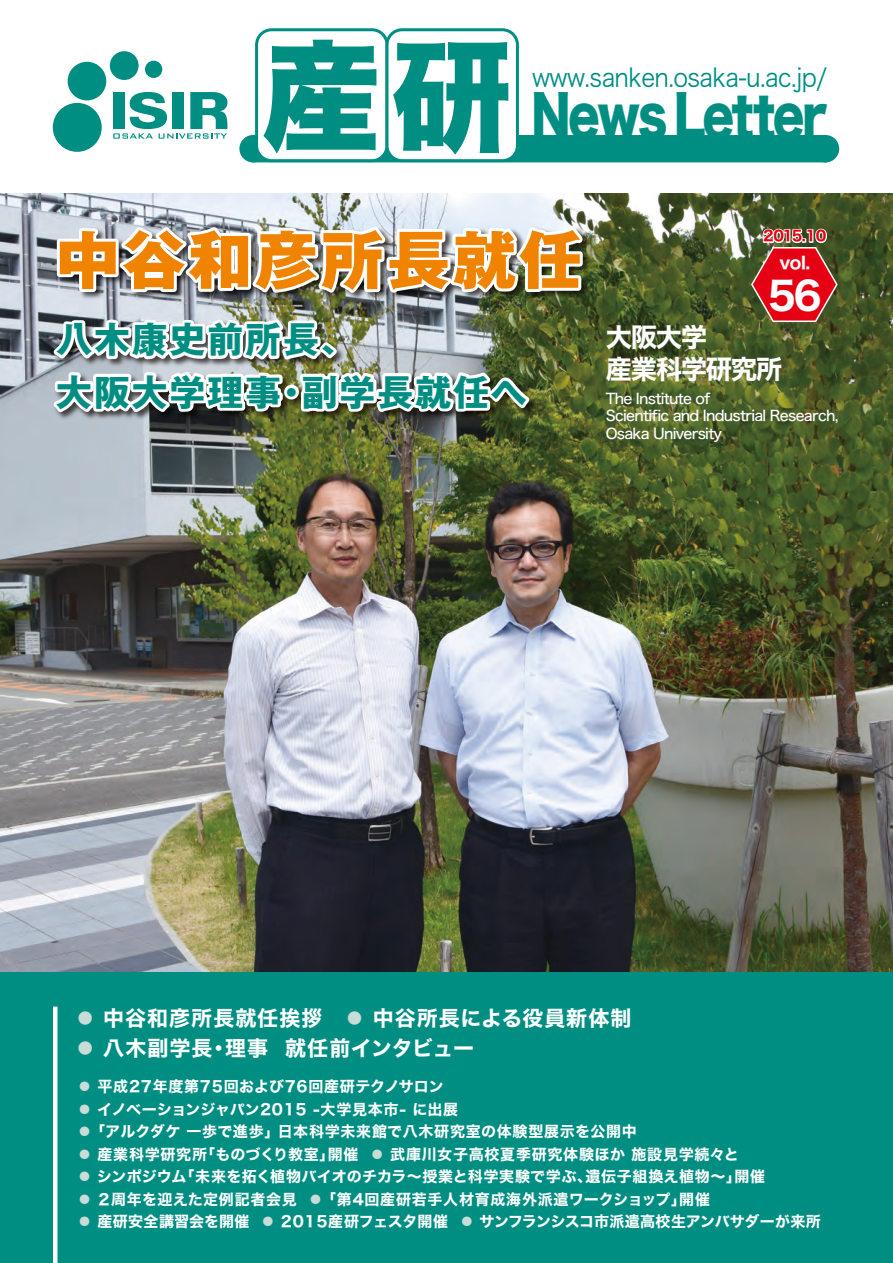
<style>
.page{position:relative;width:893px;height:1263px;background:#fff}
.page>*{position:absolute;margin:0;border:0;box-sizing:border-box;transform-origin:0 0}
.t1{font:800 63px "Gothic MB101 Pr 6 N";letter-spacing:.05em;color:#f08300}
.t2{font:56.1px "Hira Kaku Std W8";letter-spacing:-.05em;color:#008e83;scale:.81 1}
.t3{font:38.25px "Hira Kaku Std W7";color:#fff}
.t4{font:700 36px/52.5px "Gothic MB101 Pr 6 N";letter-spacing:.05em;color:#008e83}
.t5{font:26.4px/31.7px "Hira Kaku Std W7";letter-spacing:-.05em;color:#fff}
.t6{font:25.5px "Hira Kaku Std W3";letter-spacing:-.025em;color:#008e83;scale:.92 1}
.t7{font:21px "Hira Kaku Std W7";letter-spacing:.05em;color:#fff}
.t8{font:16.65px "Hira Kaku Std W7";color:#fff}
.t9{font:15px "Hira Kaku Std W7";letter-spacing:.035em;color:#fff}
.t10{font:15px "Hira Kaku Std W7";letter-spacing:.01em;color:#fff}
.t11{font:15px "Hira Kaku Std W7";letter-spacing:.015em;color:#fff}
.t12{font:14.55px/17.1px "Hira Kaku Std W5";letter-spacing:-.05em;color:#fff}
.t13{font:14.4px "Hira Kaku Std W7";letter-spacing:-.065em;color:#e60013}
.s1{font-size:120.45px}
.s2{font-family:"Hira Kaku Pro W6";color:#c9dcd8}
</style>
<div class="page">
<img style="left:0;top:194px;width:893px;height:778px">
<div style="left:0;top:972px;width:893px;height:291px;background:#008e83"></div>
<div style="left:252px;top:135px;width:575px;height:27px;background:#008e83"></div>
<div style="left:241px;top:137px;width:24px;height:24px;background:#008e83;border-radius:50%"></div>
<div style="left:239px;top:135px;width:28px;height:27px;border:3px solid #008e83;border-radius:50%"></div>
<div style="left:813px;top:137px;width:25px;height:24px;background:#008e83;border-radius:50%"></div>
<div style="left:812px;top:135px;width:27px;height:27px;border:3px solid #008e83;border-radius:50%"></div>
<div style="left:257px;top:30px;width:130px;height:131px;background:#fff;border-radius:15px"></div>
<div style="left:255px;top:28px;width:133px;height:134px;border:3px solid #008e83;border-radius:15px"></div>
<div style="left:387px;top:30px;width:130px;height:131px;background:#fff;border-radius:15px"></div>
<div style="left:385px;top:28px;width:134px;height:134px;border:3px solid #008e83;border-radius:15px"></div>
<svg style="left:751px;top:227px;width:87px;height:95px;background:#b43c38"></svg>
<div style="left:53px;top:1006px;width:5px;height:257px;background:#fff"></div>
<div style="left:53px;top:103px;width:49px;height:49px;background:#008e83;border-radius:50%"></div>
<div style="left:68px;top:62px;width:38px;height:38px;background:#008e83;border-radius:50%"></div>
<div style="left:110px;top:51px;width:29px;height:29px;background:#008e83;border-radius:50%"></div>
<div style="left:145px;top:61px;width:17px;height:17px;background:#008e83;border-radius:50%"></div>
<svg style="left:113px;top:92px;width:114px;height:47px"></svg>
<img style="left:48px;top:222px;width:551px;height:212px">
<svg style="left:54px;top:222px;width:532px;height:76px"></svg>
<img style="left:45px;top:315px;width:491px;height:104px">
<p class="t2" style="left:262px;top:85px;width:700px"><span class="s1">産研</span> News Letter</p>
<p class="t6" style="left:532px;top:58px;width:322px">www.sanken.osaka-u.ac.jp/</p>
<p class="t1" style="left:56px;top:207px;width:528px">中谷和彦所長就任</p>
<p class="t4" style="left:56px;top:312px;width:472px">八木康史前所長、<br>大阪大学理事・副学長就任へ</p>
<p class="t13" style="left:763px;top:225px;width:65px">2015.10</p>
<p class="t8" style="left:779px;top:250px;width:32px">vol.</p>
<p class="t3" style="left:768px;top:266px;width:55px">56</p>
<p class="t5" style="left:606px;top:323px;width:178px">大阪大学<br>産業科学研究所</p>
<p class="t12" style="left:606px;top:390px;width:234px">The Institute of<br>Scientific and Industrial Research,<br>Osaka University</p>
<p class="t7" style="left:75px;top:1002px;width:558px"><span class="s2">●</span> 中谷和彦所長就任挨拶　<span class="s2">●</span> 中谷所長による役員新体制</p>
<p class="t7" style="left:75px;top:1032px;width:423px"><span class="s2">●</span> 八木副学長・理事 就任前インタビュー　</p>
<p class="t9" style="left:77px;top:1075px;width:368px"><span class="s2">●</span> 平成27年度第75回および76回産研テクノサロン</p>
<p class="t11" style="left:77px;top:1097px;width:382px"><span class="s2">●</span> イノベーションジャパン2015 -大学見本市- に出展</p>
<p class="t9" style="left:77px;top:1120px;width:577px"><span class="s2">●</span> 「アルクダケ 一歩で進歩」日本科学未来館で八木研究室の体験型展示を公開中　</p>
<p class="t9" style="left:77px;top:1142px;width:663px"><span class="s2">●</span> 産業科学研究所「ものづくり教室」開催 <span class="s2">●</span> 武庫川女子高校夏季研究体験ほか 施設見学続々と</p>
<p class="t9" style="left:77px;top:1165px;width:690px"><span class="s2">●</span> シンポジウム「未来を拓く植物バイオのチカラ～授業と科学実験で学ぶ、遺伝子組換え植物～」開催</p>
<p class="t9" style="left:77px;top:1187px;width:634px"><span class="s2">●</span> ２周年を迎えた定例記者会見 <span class="s2">●</span> 「第4回産研若手人材育成海外派遣ワークショップ」開催</p>
<p class="t10" style="left:77px;top:1210px;width:745px"><span class="s2">●</span> 産研安全講習会を開催 <span class="s2">●</span> 2015産研フェスタ開催 <span class="s2">●</span> サンフランシスコ市派遣高校生アンバサダーが来所</p>
</div>
